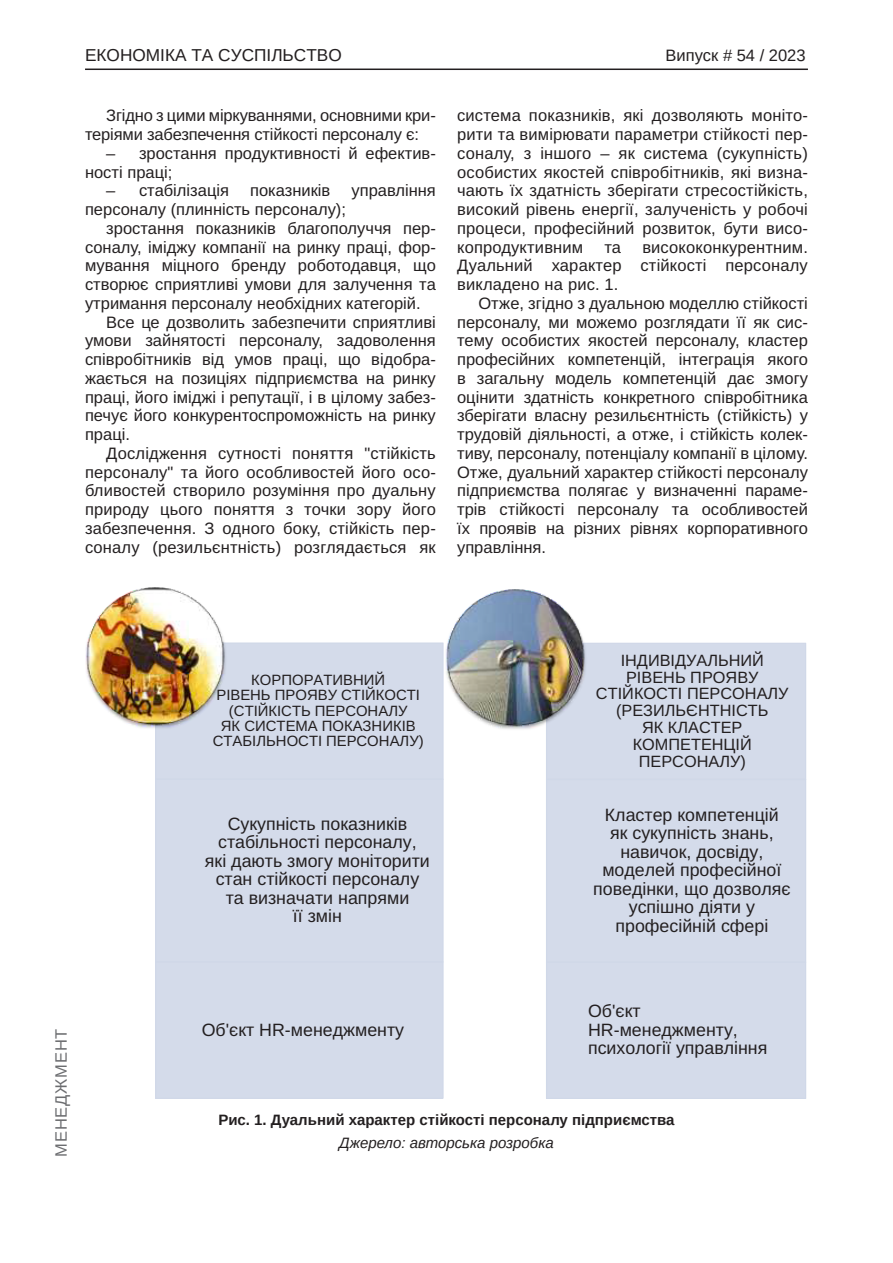
<style>
.page{position:relative;width:893px;height:1263px;background:#fff}
.page>*{position:absolute;margin:0;border:0;box-sizing:border-box;transform-origin:0 0}
.t1{font:17.85px/18.5px "Arimo Roman";color:#231f20;text-align:center}
.t2{font:17.25px "Arimo";color:#231f20}
.Текст_основной_G{font:16.5px/18.8px "Arimo";color:#231f20;text-align:justify}
.t3{font:16.5px "Arimo";color:#231f20}
.t4{font:16.5px "Arimo";letter-spacing:.05em;color:#6c6d70}
.t5{font:16.35px/17px "Arimo Roman";color:#231f20;text-align:center}
.Рисунок_N{font:700 15px "Arimo";color:#231f20}
.Джерело{font:italic 15px "Arimo";color:#231f20}
.t6{font:14.85px/15.3px "Arimo Roman";color:#231f20;text-align:center}
</style>
<div class="page">
<hr style="left:85px;top:69px;width:723px;height:1px;background:#231f20">
<div style="left:156px;top:643px;width:287px;height:136px;background:#d0d8e8"></div>
<div style="left:155px;top:642px;width:289px;height:138px;border:1px solid #d0d8e8"></div>
<div style="left:156px;top:779px;width:287px;height:183px;background:#d0d8e8"></div>
<div style="left:155px;top:779px;width:289px;height:183px;border:1px solid #d0d8e8"></div>
<div style="left:156px;top:962px;width:287px;height:136px;background:#d0d8e8"></div>
<div style="left:155px;top:961px;width:289px;height:138px;border:1px solid #d0d8e8"></div>
<img style="left:85px;top:587px;width:143px;height:144px">
<div style="left:546px;top:643px;width:260px;height:136px;background:#d0d8e8"></div>
<div style="left:546px;top:779px;width:260px;height:183px;background:#d0d8e8"></div>
<div style="left:546px;top:962px;width:260px;height:136px;background:#d0d8e8"></div>
<div style="left:546px;top:962px;width:260px;height:137px;border:1px solid #d0d8e8"></div>
<img style="left:443px;top:589px;width:145px;height:144px">
<p class="t2" style="left:85px;top:45px;width:258px">ЕКОНОМІКА ТА СУСПІЛЬСТВО</p>
<p class="t3" style="left:665px;top:46px;width:142px">Випуск # 54 / 2023</p>
<p class="Текст_основной_G" style="left:85px;top:106px;width:352px;text-indent:21px">Згідно з цими міркуваннями, основними кри&shy;теріями забезпечення стійкості персоналу є:</p>
<p class="Текст_основной_G" style="left:85px;top:144px;width:352px;text-indent:21px">– зростання продуктивності й ефектив&shy;ності праці;</p>
<p class="Текст_основной_G" style="left:106px;top:181px;width:124px">– стабілізація</p>
<p class="Текст_основной_G" style="left:250px;top:181px;width:82px">показників</p>
<p class="Текст_основной_G" style="left:351px;top:181px;width:86px">управління</p>
<p class="Текст_основной_G" style="left:85px;top:200px;width:262px">персоналу (плинність персоналу);</p>
<p class="Текст_основной_G" style="left:85px;top:219px;width:352px;text-indent:21px">зростання показників благополуччя пер&shy;соналу, іміджу компанії на ринку праці, фор&shy;мування міцного бренду роботодавця, що створює сприятливі умови для залучення та утримання персоналу необхідних категорій.</p>
<p class="Текст_основной_G" style="left:85px;top:313px;width:352px;text-indent:21px">Все це дозволить забезпечити сприятливі умови зайнятості персоналу, задоволення співробітників від умов праці, що відобра&shy;жається на позиціях підприємства на ринку праці, його іміджі і репутації, і в цілому забез&shy;печує його конкурентоспроможність на ринку праці.</p>
<p class="Текст_основной_G" style="left:85px;top:444px;width:352px;text-indent:21px">Дослідження сутності поняття "стійкість персоналу" та його особливостей його осо&shy;бливостей створило розуміння про дуальну природу цього поняття з точки зору його забезпечення. З одного боку, стійкість пер&shy;соналу (резильєнтність) розглядається як</p>
<p class="Текст_основной_G" style="left:457px;top:106px;width:352px">система показників, які дозволяють моніто&shy;рити та вимірювати параметри стійкості пер&shy;соналу, з іншого – як система (сукупність) особистих якостей співробітників, які визна&shy;чають їх здатність зберігати стресостійкість, високий рівень енергії, залученість у робочі процеси, професійний розвиток, бути висо&shy;копродуктивним</p>
<p class="Текст_основной_G" style="left:457px;top:238px;width:352px;text-indent:185px">висококонкурентним.<br>Дуальний характер стійкості персоналу викладено на рис. 1.</p>
<p class="Текст_основной_G" style="left:457px;top:294px;width:352px;text-indent:21px">Отже, згідно з дуальною моделлю стійкості персоналу, ми можемо розглядати її як сис&shy;тему особистих якостей персоналу, кластер професійних компетенцій, інтеграція якого в загальну модель компетенцій дає змогу оцінити здатність конкретного співробітника зберігати власну резильєнтність (стійкість) у трудовій діяльності, а отже, і стійкість колек&shy;тиву, персоналу, потенціалу компанії в цілому.<br>Отже, дуальний характер стійкості персоналу підприємства полягає у визначенні параме&shy;трів стійкості персоналу та особливостей їх проявів на різних рівнях корпоративного управління.</p>
<p class="Текст_основной_G" style="left:604px;top:238px;width:18px">та</p>
<p class="t4" style="left:52px;top:1157px;width:130px;rotate:-90deg">МЕНЕДЖМЕНТ</p>
<p class="t6" style="left:213px;top:672px;width:213px">КОРПОРАТИВНИЙ<br>РІВЕНЬ ПРОЯВУ СТІЙКОСТІ (СТІЙКІСТЬ ПЕРСОНАЛУ<br>ЯК СИСТЕМА ПОКАЗНИКІВ<br>СТАБІЛЬНОСТІ ПЕРСОНАЛУ)</p>
<p class="t1" style="left:205px;top:815px;width:226px">Сукупність показників стабільності персоналу,<br>які дають змогу моніторити стан стійкості персоналу та визначати напрями<br>її змін</p>
<p class="t1" style="left:202px;top:1020px;width:204px">Об'єкт HR-менеджменту</p>
<p class="t5" style="left:596px;top:652px;width:194px">ІНДИВІДУАЛЬНИЙ<br>РІВЕНЬ ПРОЯВУ<br>СТІЙКОСТІ ПЕРСОНАЛУ (РЕЗИЛЬЄНТНІСТЬ<br>ЯК КЛАСТЕР<br>КОМПЕТЕНЦІЙ<br>ПЕРСОНАЛУ)</p>
<p class="t1" style="left:593px;top:806px;width:199px">Кластер компетенцій<br>як сукупність знань, навичок, досвіду, моделей професійної поведінки, що дозволяє успішно діяти у професійній сфері</p>
<p class="t1" style="left:588px;top:1002px;width:181px;text-align:left">Об'єкт<br>HR-менеджменту, психології управління</p>
<p class="Рисунок_N" style="left:218px;top:1109px;width:458px">Рис. 1. Дуальний характер стійкості персоналу підприємства</p>
<p class="Джерело" style="left:339px;top:1133px;width:216px">Джерело: авторська розробка</p>
</div>
